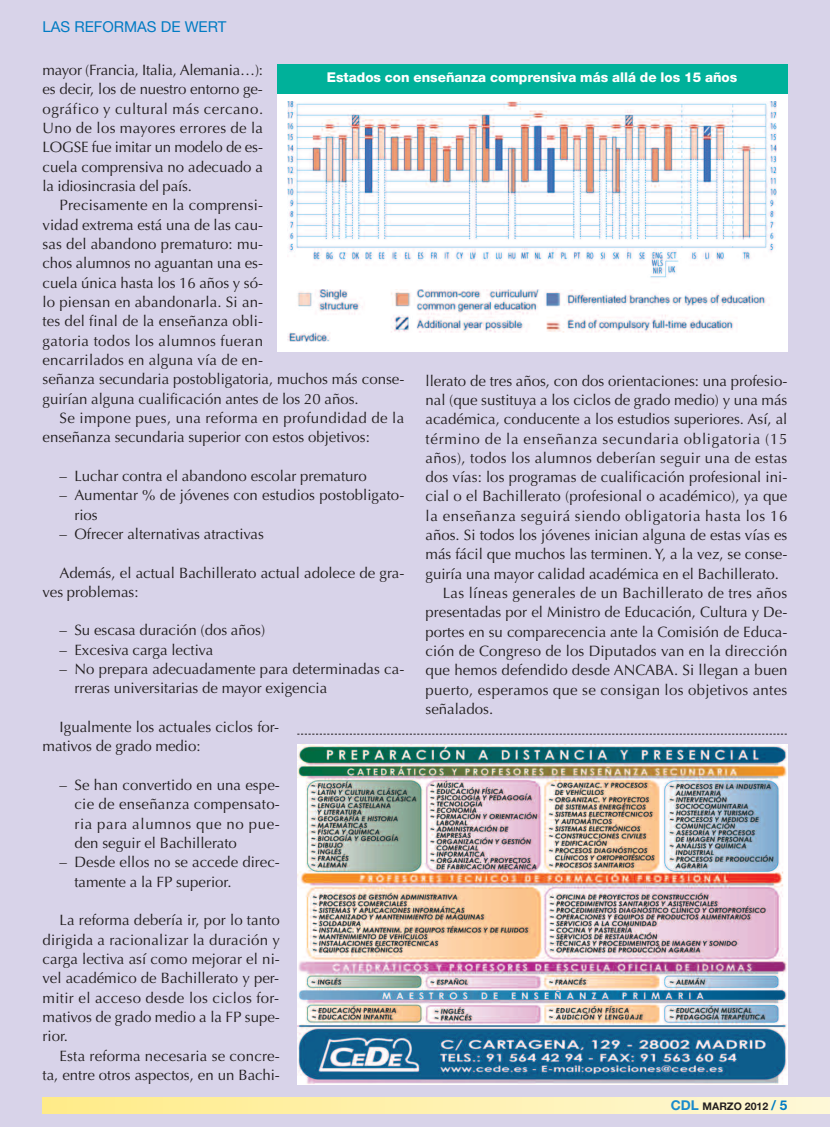
<style>
.page{position:relative;width:830px;height:1127px;background:#fff}
.page>*{position:absolute;margin:0;border:0;box-sizing:border-box;transform-origin:0 0}
.t1{font:15px/19.4px "Optima";color:#231f20}
.t2{font:15px "Optima";letter-spacing:.02em;color:#231f20}
.t3{font:15px "Optima";letter-spacing:.025em;color:#231f20}
.t4{font:15px "Optima";letter-spacing:.04em;color:#231f20}
.t5{font:15px "Optima";letter-spacing:.045em;color:#231f20}
.t6{font:15px "Helvetica Neue";color:#007bc3}
.t7{font:800 13.5px "Helvetica Neue";color:#fff}
.t8{font:10.5px "Helvetica Neue Bold TT";color:#231f20}
.s1{font-size:13.5px;color:#1a8bcc}
.s2{font-size:13.5px;color:#007bc3}
</style>
<div class="page">
<div style="left:0;top:0;width:829px;height:1127px;background:#d8d3e9"></div>
<div style="left:43px;top:1097px;width:786px;height:16px;background:linear-gradient(to right,#ffeb88,#fef8d7)"></div>
<div style="left:276px;top:65px;width:511px;height:287px;background:#fff"></div>
<img style="left:287px;top:101px;width:490px;height:241px">
<div style="left:276px;top:64px;width:511px;height:29px;background:#00b19a"></div>
<svg style="left:297px;top:734px;width:489px;height:1px"></svg>
<img style="left:298px;top:744px;width:489px;height:340px">
<p class="t6" style="left:43px;top:21px;width:185px">LAS REFORMAS DE WERT</p>
<p class="t1" style="left:43px;top:62px;width:222px;text-align:justify">mayor (Francia, Italia, Alemania…): es decir, los de nuestro entorno ge&shy;ográfico y cultural más cercano.<br>Uno de los mayores errores de la LOGSE fue imitar un modelo de es&shy;cuela comprensiva no adecuado a la idiosincrasia del país.</p>
<p class="t1" style="left:43px;top:197px;width:363px;text-indent:17px">Precisamente en la comprensi-<br>vidad extrema está una de las cau-<br>sas del abandono prematuro: mu-<br>chos alumnos no aguantan una es-<br>cuela única hasta los 16 años y só-<br>lo piensan en abandonarla. Si an-<br>tes del final de la enseñanza obli-<br>gatoria todos los alumnos fueran<br>encarrilados en alguna vía de en-<br>señanza secundaria postobligatoria, muchos más conse&shy;guirían alguna cualificación antes de los 20 años.</p>
<p class="t1" style="left:43px;top:410px;width:363px;text-indent:17px">Se impone pues, una reforma en profundidad de la enseñanza secundaria superior con estos objetivos:</p>
<p class="t1" style="left:60px;top:467px;width:309px">– Luchar contra el abandono escolar prematuro</p>
<p class="t1" style="left:74px;top:487px;width:331px;text-indent:-15px">– Aumentar % de jóvenes con estudios postobligato&shy;rios</p>
<p class="t1" style="left:60px;top:525px;width:206px">– Ofrecer alternativas atractivas</p>
<p class="t1" style="left:43px;top:564px;width:363px;text-indent:17px">Además, el actual Bachillerato actual adolece de gra&shy;ves problemas:</p>
<p class="t1" style="left:60px;top:622px;width:207px">– Su escasa duración (dos años)</p>
<p class="t1" style="left:60px;top:641px;width:155px">– Excesiva carga lectiva</p>
<p class="t1" style="left:74px;top:661px;width:331px;text-indent:-15px">– No prepara adecuadamente para determinadas ca&shy;rreras universitarias de mayor exigencia</p>
<p class="t1" style="left:43px;top:719px;width:238px;text-indent:17px">Igualmente los actuales ciclos for&shy;mativos de grado medio:</p>
<p class="t1" style="left:74px;top:777px;width:207px;text-align:justify;text-indent:-15px">– Se han convertido en una espe&shy;cie de enseñanza compensato&shy;ria para alumnos que no pue&shy;den seguir el Bachillerato</p>
<p class="t1" style="left:74px;top:854px;width:207px;text-indent:-15px">– Desde ellos no se accede direc&shy;tamente a la FP superior.</p>
<p class="t1" style="left:43px;top:912px;width:239px;text-align:justify;text-indent:17px">La reforma debería ir, por lo tanto dirigida a racionalizar la duración y carga lectiva así como mejorar el ni&shy;vel académico de Bachillerato y per&shy;mitir el acceso desde los ciclos for&shy;mativos de grado medio a la FP supe&shy;rior.</p>
<p class="t1" style="left:43px;top:1047px;width:239px;text-align:right">Esta reforma necesaria se concre&shy;ta, entre otros aspectos, en un Bachi-</p>
<p class="t7" style="left:326px;top:72px;width:412px">Estados con enseñanza comprensiva más allá de los 15 años</p>
<p class="t1" style="left:425px;top:372px;width:363px">llerato de tres años, con dos orientaciones: una profesio-</p>
<p class="t1" style="left:425px;top:391px;width:363px">nal (que sustituya a los ciclos de grado medio) y una más</p>
<p class="t1" style="left:425px;top:411px;width:363px">académica, conducente a los estudios superiores. Así, al</p>
<p class="t5" style="left:425px;top:432px;width:363px">término de la enseñanza secundaria obligatoria (15</p>
<p class="t3" style="left:425px;top:452px;width:363px">años), todos los alumnos deberían seguir una de estas</p>
<p class="t1" style="left:425px;top:469px;width:363px">dos vías: los programas de cualificación profesional ini-</p>
<p class="t1" style="left:425px;top:488px;width:363px">cial o el Bachillerato (profesional o académico), ya que</p>
<p class="t4" style="left:425px;top:510px;width:363px">la enseñanza seguirá siendo obligatoria hasta los 16</p>
<p class="t1" style="left:425px;top:527px;width:363px">años. Si todos los jóvenes inician alguna de estas vías es</p>
<p class="t1" style="left:425px;top:546px;width:363px">más fácil que muchos las terminen. Y, a la vez, se conse-</p>
<p class="t1" style="left:425px;top:565px;width:355px">guiría una mayor calidad académica en el Bachillerato.</p>
<p class="t2" style="left:442px;top:587px;width:346px">Las líneas generales de un Bachillerato de tres años</p>
<p class="t1" style="left:425px;top:604px;width:363px">presentadas por el Ministro de Educación, Cultura y De-</p>
<p class="t1" style="left:425px;top:623px;width:363px">portes en su comparecencia ante la Comisión de Educa-</p>
<p class="t1" style="left:425px;top:643px;width:363px">ción de Congreso de los Diputados van en la dirección</p>
<p class="t1" style="left:425px;top:662px;width:363px">que hemos defendido desde ANCABA. Si llegan a buen</p>
<p class="t2" style="left:425px;top:683px;width:363px">puerto, esperamos que se consigan los objetivos antes</p>
<p class="t1" style="left:425px;top:701px;width:69px">señalados.</p>
<p class="t8" style="left:670px;top:1100px;width:118px"><span class="s1">CDL</span> MARZO 2012 <span class="s2">/ 5</span></p>
</div>
